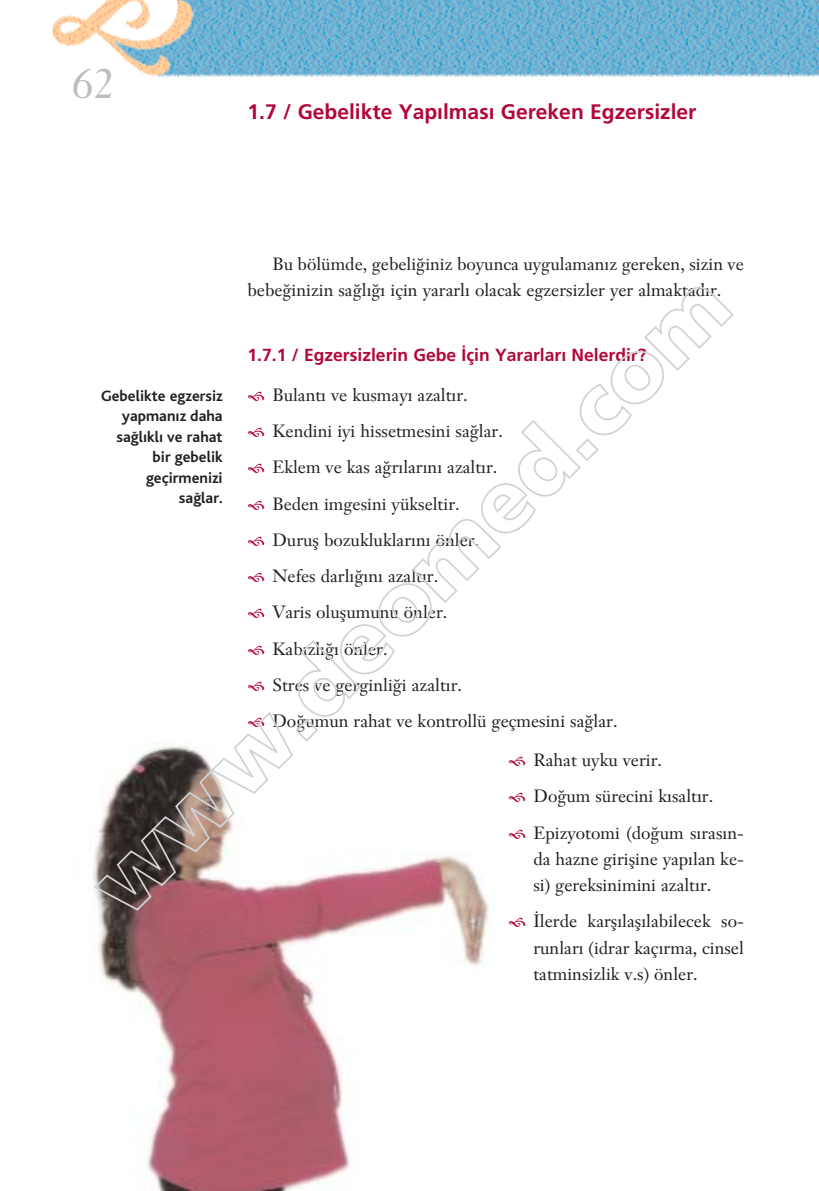
<style>
.page{position:relative;width:819px;height:1191px;background:#fff}
.page>*{position:absolute;margin:0;border:0;box-sizing:border-box;transform-origin:0 0}
.t1{font:42px "Janson Text";color:#bbbdbf}
.t2{font:700 21px "Frutiger";color:#b20738}
.t3{font:17.5px/36.2px "Janson Text";color:#231f20}
.t4{font:700 17.5px "Frutiger";color:#b20738}
.t5{font:700 15.75px/20.5px "Bliss Turkish";color:#231f20;text-align:right}
</style>
<div class="page">
<img style="left:51px;top:0;width:767px;height:77px">
<img style="left:98px;top:912px;width:390px;height:279px">
<svg style="left:93px;top:286px;width:641px;height:626px"></svg>
<svg style="left:248px;top:392px;width:16px;height:9px"></svg>
<svg style="left:248px;top:428px;width:16px;height:9px"></svg>
<svg style="left:248px;top:464px;width:16px;height:9px"></svg>
<svg style="left:248px;top:500px;width:16px;height:9px"></svg>
<svg style="left:248px;top:536px;width:16px;height:10px"></svg>
<svg style="left:248px;top:573px;width:16px;height:9px"></svg>
<svg style="left:248px;top:609px;width:16px;height:9px"></svg>
<svg style="left:248px;top:645px;width:16px;height:9px"></svg>
<svg style="left:248px;top:681px;width:16px;height:10px"></svg>
<svg style="left:248px;top:718px;width:16px;height:9px"></svg>
<svg style="left:509px;top:757px;width:16px;height:9px"></svg>
<svg style="left:509px;top:793px;width:16px;height:9px"></svg>
<svg style="left:509px;top:829px;width:16px;height:9px"></svg>
<h1 class="t1" style="left:72px;top:66px;width:45px">62</h1>
<p class="t2" style="left:247px;top:103px;width:450px">1.7 / Gebelikte Yap›lmas› Gereken Egzersizler</p>
<p class="t5" style="left:101px;top:387px;width:123px">Gebelikte egzersiz yapman›z daha sa¤l›kl› ve rahat bir gebelik geçirmenizi sa¤lar.</p>
<p class="t3" style="left:247px;top:252px;width:498px;line-height:26.2px;text-indent:25px">Bu bölümde, gebeli¤iniz boyunca uygulaman›z gereken, sizin ve bebe¤inizin sa¤l›¤› için yararl› olacak egzersizler yer almaktad›r.</p>
<p class="t4" style="left:247px;top:348px;width:400px">1.7.1 / Egzersizlerin Gebe ‹çin Yararlar› Nelerdir?</p>
<p class="t3" style="left:272px;top:378px;width:346px">Bulant› ve kusmay› azalt›r.<br>Kendini iyi hissetmesini sa¤lar.<br>Eklem ve kas a¤r›lar›n› azalt›r.<br>Beden imgesini yükseltir.<br>Durufl bozukluklar›n› önler.<br>Nefes darl›¤›n› azalt›r.<br>Varis oluflumunu önler.<br>Kab›zl›¤› önler.<br>Stres ve gerginli¤i azalt›r.<br>Do¤umun rahat ve kontrollü geçmesini sa¤lar.</p>
<p class="t3" style="left:533px;top:743px;width:212px">Rahat uyku verir.<br>Do¤um sürecini k›salt›r.<br>Epizyotomi (do¤um s›ras›n-</p>
<p class="t3" style="left:533px;top:847px;width:212px;line-height:26.2px">da hazne girifline yap›lan ke&shy;si) gereksinimini azalt›r.</p>
<p class="t3" style="left:533px;top:910px;width:212px;line-height:26.2px;text-align:justify">‹lerde karfl›lafl›labilecek so&shy;runlar› (idrar kaç›rma, cinsel tatminsizlik v.s) önler.</p>
</div>
